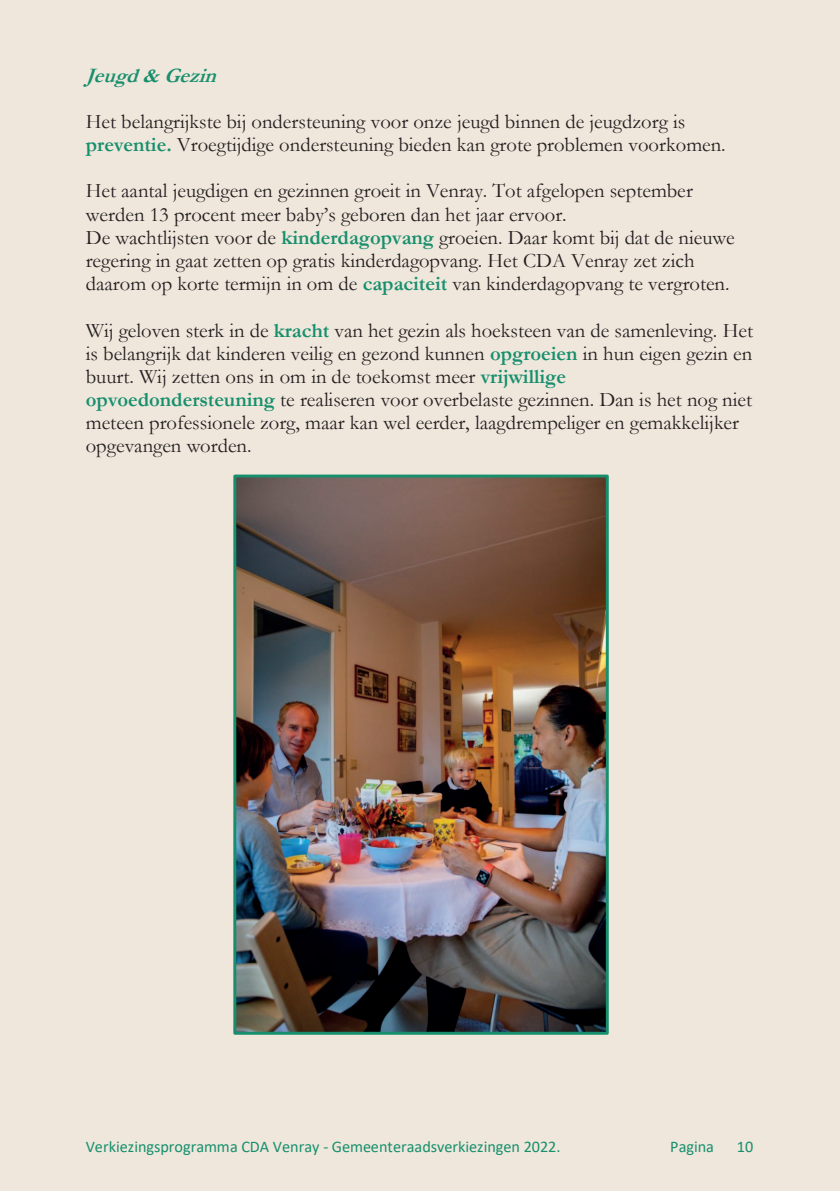
<style>
.page{position:relative;width:840px;height:1191px;background:#fff}
.page>*{position:absolute;margin:0;border:0;box-sizing:border-box;transform-origin:0 0}
.t1{font:20.6px/23.2px "Garamond";color:#231f20}
.t2{font:italic 700 20.6px "Garamond";color:#178f6d}
.t3{font:16.2px "Calibri";color:#178f6d}
.s1{font-weight:700;color:#178f6d}
</style>
<div class="page">
<div style="left:0;top:0;width:839px;height:1191px;background:#efe7dc"></div>
<img style="left:237px;top:478px;width:367px;height:552px">
<div style="left:233px;top:474px;width:375px;height:560px;border:3px solid #178f6d"></div>
<p class="t2" style="left:86px;top:61px;width:140px">Jeugd&amp;Gezin</p>
<p class="t1" style="left:86px;top:109px;width:641px">Het belangrijkste bij ondersteuning voor onze jeugd binnen de jeugdzorg is <span class="s1">preventie.</span> Vroegtijdige ondersteuning bieden kan grote problemen voorkomen.</p>
<p class="t1" style="left:86px;top:179px;width:650px">Het aantal jeugdigen en gezinnen groeit in Venray. Tot afgelopen september werden 13 procent meer baby’s geboren dan het jaar ervoor.<br>De wachtlijsten voor de <span class="s1">kinderdagopvang</span> groeien. Daar komt bij dat de nieuwe regering in gaat zetten op gratis kinderdagopvang. Het CDA Venray zet zich daarom op korte termijn in om de <span class="s1">capaciteit</span> van kinderdagopvang te vergroten.</p>
<p class="t1" style="left:86px;top:318px;width:668px">Wij geloven sterk in de <span class="s1">kracht</span> van het gezin als hoeksteen van de samenleving. Het is belangrijk dat kinderen veilig en gezond kunnen <span class="s1">opgroeien</span> in hun eigen gezin en buurt. Wij zetten ons in om in de toekomst meer <span class="s1">vrijwillige opvoedondersteuning</span> te realiseren voor overbelaste gezinnen. Dan is het nog niet meteen professionele zorg, maar kan wel eerder, laagdrempeliger en gemakkelijker opgevangen worden.</p>
<p class="t3" style="left:86px;top:1135px;width:476px">Verkiezingsprogramma CDA Venray - Gemeenteraadsverkiezingen 2022.</p>
<p class="t3" style="left:669px;top:1135px;width:45px">Pagina</p>
<p class="t3" style="left:736px;top:1135px;width:18px">10</p>
</div>
